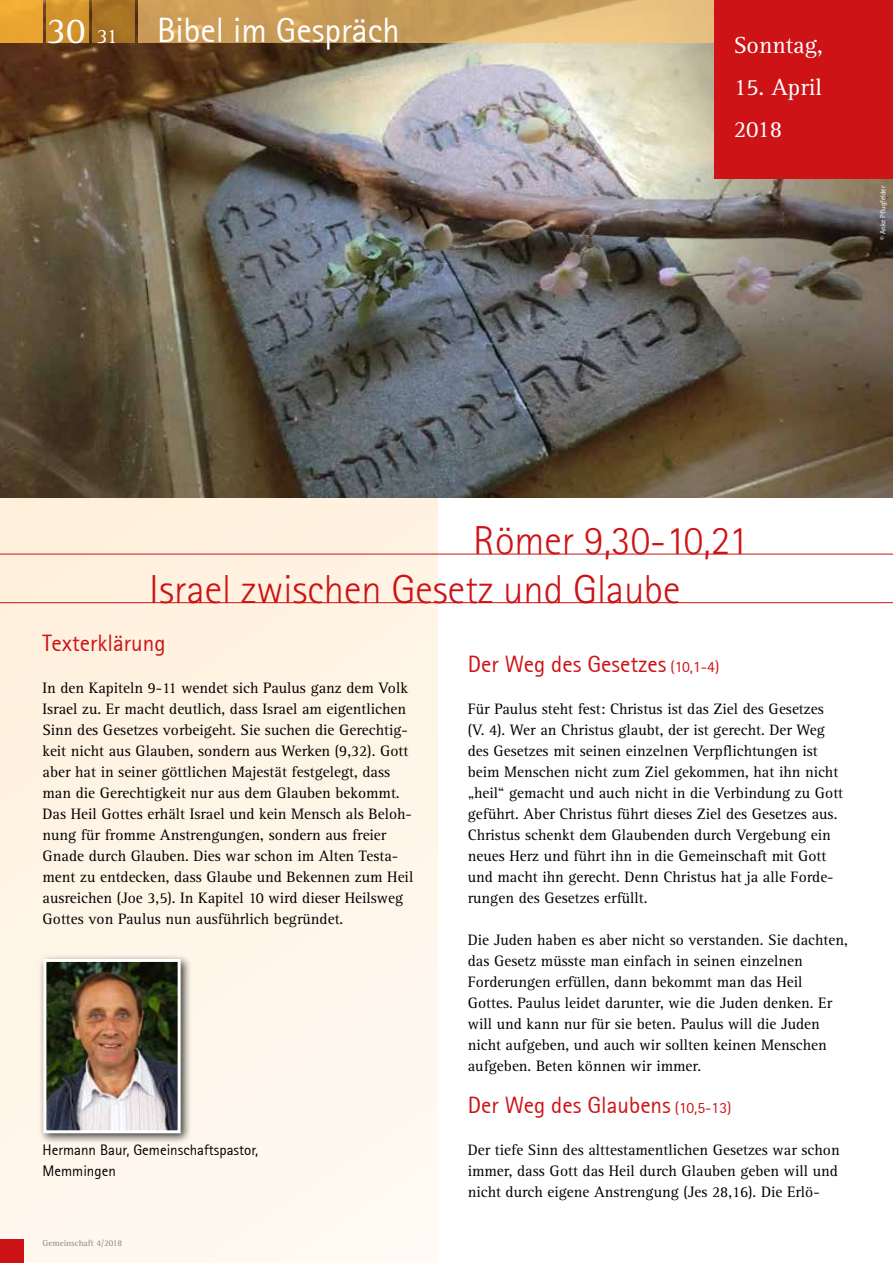
<style>
.page{position:relative;width:893px;height:1263px;background:#fff}
.page>*{position:absolute;margin:0;border:0;box-sizing:border-box;transform-origin:0 0}
.t1{font:300 40.5px/48.6px "Rotis Sans Serif Std";color:#cd1316}
.t2{font:37.5px "Rotis Serif Std";color:#fff}
.t3{font:34.5px "Agfa Rotis Sans Serif";color:#fff}
.t4{font:24px/42px "Rotis Serif Std";color:#fff}
.t5{font:23.25px "Agfa Rotis Sans Serif";color:#cd1316}
.t6{font:15.6px/21px "Rotis Serif Std";color:#000}
.t7{font:15px/21px "Agfa Rotis Sans Serif";color:#000}
.t8{font:9px "Rotis Serif Std";color:#878786}
.t9{font:7.5px "Agfa Rotis Sans Serif";color:#fff}
.s1{font-size:21px}
.s2{font-size:15.6px}
</style>
<div class="page">
<div style="left:0;top:497px;width:437px;height:766px;background:#fff5e7"></div>
<img style="left:0;top:0;width:893px;height:497px">
<svg style="left:139px;top:0;width:575px;height:43px;background:#d2a764"></svg>
<hr style="left:0;top:554px;width:893px;height:1px;background:#cd1316">
<hr style="left:0;top:602px;width:893px;height:1px;background:#cd1316">
<div style="left:46px;top:0;width:43px;height:43px;background:#d1932c"></div>
<div style="left:92px;top:0;width:43px;height:43px;background:#a77224"></div>
<div style="left:0;top:0;width:43px;height:43px;background:#eaa62f"></div>
<div style="left:714px;top:0;width:179px;height:179px;background:#cd1316"></div>
<div style="left:0;top:1239px;width:24px;height:24px;background:#cd1316"></div>
<div style="left:38px;top:954px;width:154px;height:190px;background:#000;opacity:.75"></div>
<img style="left:47px;top:963px;width:130px;height:166px">
<div style="left:43px;top:959px;width:138px;height:174px;border:3px solid #fff"></div>
<h2 class="t2" style="left:47px;top:10px;width:72px">30 <span class="s1">31</span></h2>
<h3 class="t3" style="left:157px;top:10px;width:244px">Bibel im Gespräch</h3>
<h3 class="t4" style="left:734px;top:25px;width:91px">Sonntag,</h3>
<h3 class="t4" style="left:734px;top:67px;width:90px">15. April<br>2018</h3>
<p class="t9" style="left:878px;top:240px;width:55px;rotate:-90deg">© Anke Pflugfelder</p>
<h1 class="t1" style="left:149px;top:517px;width:601px;text-indent:324px">Römer 9,30-10,21<br>Israel zwischen Gesetz und Glaube</h1>
<h3 class="t5" style="left:43px;top:629px;width:125px">Texterklärung</h3>
<p class="t6" style="left:43px;top:678px;width:372px">In den Kapiteln 9-11 wendet sich Paulus ganz dem Volk Israel zu. Er macht deutlich, dass Israel am eigentlichen Sinn des Gesetzes vorbeigeht. Sie suchen die Gerechtig&shy;keit nicht aus Glauben, sondern aus Werken (9,32). Gott aber hat in seiner göttlichen Majestät festgelegt, dass man die Gerechtigkeit nur aus dem Glauben bekommt.<br>Das Heil Gottes erhält Israel und kein Mensch als Beloh&shy;nung für fromme Anstrengungen, sondern aus freier Gnade durch Glauben. Dies war schon im Alten Testa&shy;ment zu entdecken, dass Glaube und Bekennen zum Heil ausreichen (Joe 3,5). In Kapitel 10 wird dieser Heilsweg Gottes von Paulus nun ausführlich begründet.</p>
<p class="t7" style="left:43px;top:1139px;width:217px">Hermann Baur, Gemeinschaftspastor,<br>Memmingen</p>
<p class="t8" style="left:43px;top:1238px;width:81px">Gemeinschaft 4/2018</p>
<h3 class="t5" style="left:468px;top:650px;width:253px">Der Weg des Gesetzes <span class="s2">(10,1-4)</span></h3>
<p class="t6" style="left:468px;top:699px;width:377px">Für Paulus steht fest: Christus ist das Ziel des Gesetzes (V. 4). Wer an Christus glaubt, der ist gerecht. Der Weg des Gesetzes mit seinen einzelnen Verpflichtungen ist beim Menschen nicht zum Ziel gekommen, hat ihn nicht „heil“ gemacht und auch nicht in die Verbindung zu Gott geführt. Aber Christus führt dieses Ziel des Gesetzes aus.<br>Christus schenkt dem Glaubenden durch Vergebung ein neues Herz und führt ihn in die Gemeinschaft mit Gott und macht ihn gerecht. Denn Christus hat ja alle Forde&shy;rungen des Gesetzes erfüllt.</p>
<p class="t6" style="left:468px;top:930px;width:382px">Die Juden haben es aber nicht so verstanden. Sie dachten, das Gesetz müsste man einfach in seinen einzelnen Forderungen erfüllen, dann bekommt man das Heil Gottes. Paulus leidet darunter, wie die Juden denken. Er will und kann nur für sie beten. Paulus will die Juden nicht aufgeben, und auch wir sollten keinen Menschen aufgeben. Beten können wir immer.</p>
<h3 class="t5" style="left:468px;top:1091px;width:265px">Der Weg des Glaubens <span class="s2">(10,5-13)</span></h3>
<p class="t6" style="left:468px;top:1140px;width:373px;text-align:justify">Der tiefe Sinn des alttestamentlichen Gesetzes war schon immer, dass Gott das Heil durch Glauben geben will und nicht durch eigene Anstrengung (Jes 28,16). Die Erlö-</p>
</div>
